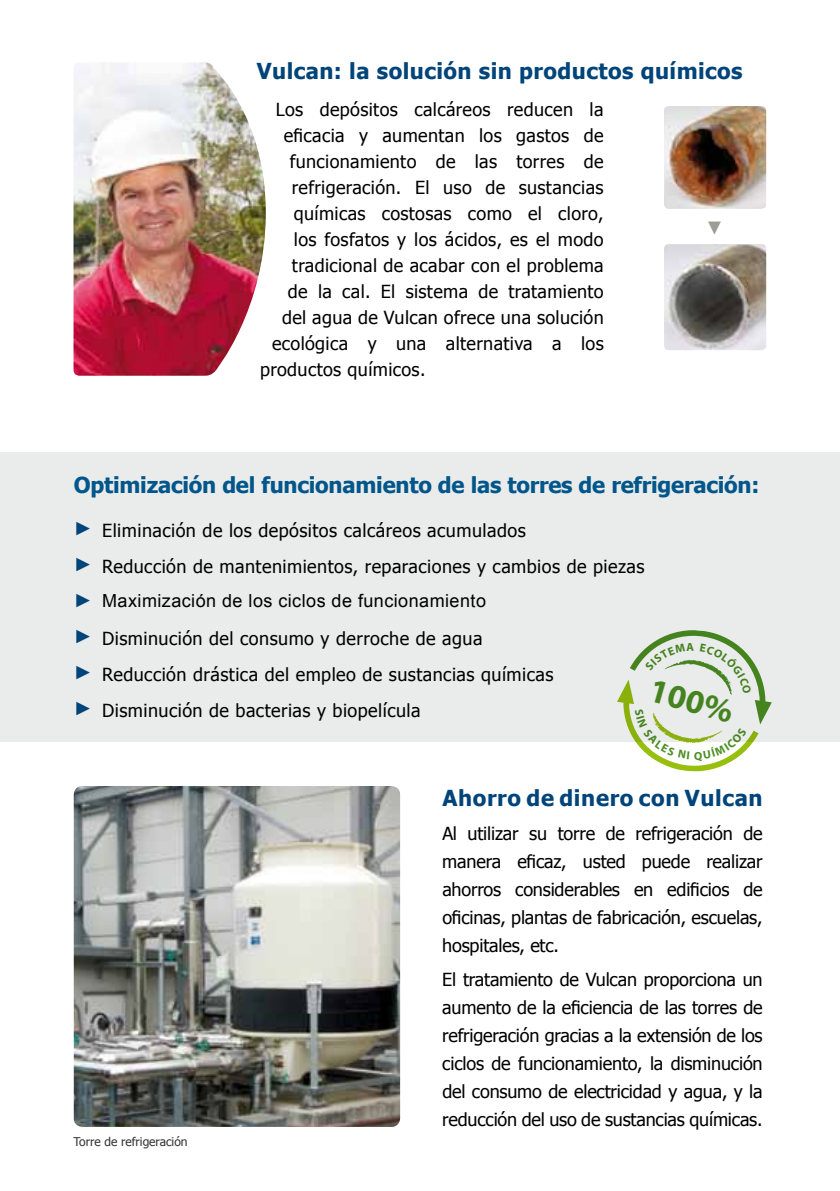
<style>
.page{position:relative;width:840px;height:1191px;background:#fff}
.page>*{position:absolute;margin:0;border:0;box-sizing:border-box;transform-origin:0 0}
.t1{font:700 33.8px "Myriad Pro";color:#4c8f22}
.t2{font:700 22px "Tahoma";letter-spacing:.02em;color:#00447a}
.t3{font:700 22px "Tahoma";letter-spacing:-.01em;color:#00568a}
.t4{font:18px/28px "Tahoma";letter-spacing:.02em;color:#000}
.t5{font:18px "Arial";letter-spacing:.025em;color:#000}
.t6{font:700 18px "Arial";color:#9d9c95}
.t7{font:12px "Tahoma";color:#323234}
.s1{font-family:"Arial";font-size:19px;color:#00447a}
.s2{font-size:19px;color:#00447a}
</style>
<div class="page">
<div style="left:0;top:452px;width:839px;height:289px;background:#eaebeb"></div>
<img style="left:664px;top:244px;width:101px;height:106px">
<img style="left:664px;top:106px;width:101px;height:103px">
<img style="left:73px;top:62px;width:193px;height:314px">
<img style="left:74px;top:786px;width:326px;height:340px">
<svg style="left:616px;top:630px;width:155px;height:142px"></svg>
<p class="t2" style="left:257px;top:56px;width:487px">Vulcan: la solución sin productos químicos</p>
<p class="t4" style="left:275px;top:94px;width:329px">Los depósitos calcáreos reducen la</p>
<p class="t4" style="left:283px;top:120px;width:321px">eficacia y aumentan los gastos de</p>
<p class="t4" style="left:289px;top:146px;width:315px">funcionamiento de las torres de</p>
<p class="t4" style="left:291px;top:172px;width:313px">refrigeración. El uso de sustancias</p>
<p class="t4" style="left:294px;top:198px;width:311px">químicas costosas como el cloro,</p>
<p class="t4" style="left:294px;top:224px;width:311px">los fosfatos y los ácidos, es el modo</p>
<p class="t4" style="left:292px;top:250px;width:313px">tradicional de acabar con el problema</p>
<p class="t4" style="left:288px;top:276px;width:317px">de la cal. El sistema de tratamiento</p>
<p class="t4" style="left:282px;top:302px;width:323px">del agua de Vulcan ofrece una solución</p>
<p class="t4" style="left:272px;top:328px;width:333px">ecológica y una alternativa a los</p>
<p class="t4" style="left:260px;top:354px;width:167px">productos químicos.</p>
<p class="t6" style="left:726px;top:219px;width:20px;rotate:90deg">►</p>
<p class="t3" style="left:74px;top:470px;width:686px">Optimización del funcionamiento de las torres de refrigeración:</p>
<p class="t4" style="left:74px;top:512px;width:572px;line-height:36px"><span class="s1">►</span> Eliminación de los depósitos calcáreos acumulados<br><span class="s1">►</span> Reducción de mantenimientos, reparaciones y cambios de piezas</p>
<p class="t5" style="left:74px;top:589px;width:413px"><span class="s2">►</span> Maximización de los ciclos de funcionamiento</p>
<p class="t4" style="left:74px;top:620px;width:481px;line-height:36px"><span class="s1">►</span> Disminución del consumo y derroche de agua<br><span class="s1">►</span> Reducción drástica del empleo de sustancias químicas <span class="s1">►</span> Disminución de bacterias y biopelícula</p>
<h1 class="t1" style="left:656px;top:667px;width:87px;rotate:16deg">100%</h1>
<p class="t7" style="left:73px;top:1134px;width:115px">Torre de refrigeración</p>
<p class="t2" style="left:442px;top:782px;width:321px">Ahorro de dinero con Vulcan</p>
<p class="t4" style="left:442px;top:818px;width:322px;text-align:justify">Al utilizar su torre de refrigeración de manera eficaz, usted puede realizar ahorros considerables en edificios de oficinas, plantas de fabricación, escuelas, hospitales, etc.</p>
<p class="t4" style="left:442px;top:964px;width:322px;text-align:justify">El tratamiento de Vulcan proporciona un aumento de la eficiencia de las torres de refrigeración gracias a la extensión de los ciclos de funcionamiento, la disminución del consumo de electricidad y agua, y la reducción del uso de sustancias químicas.</p>
</div>
